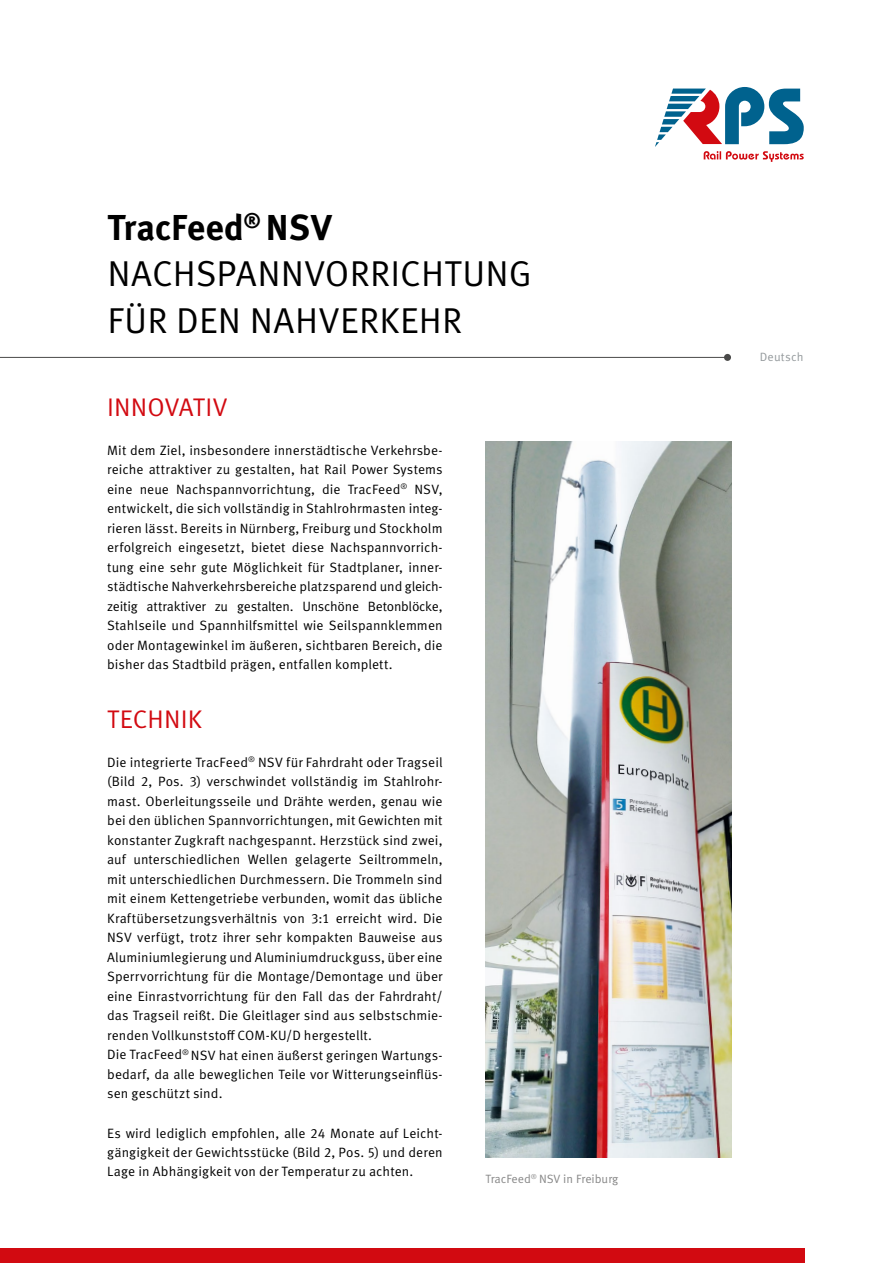
<style>
.page{position:relative;width:893px;height:1263px;background:#fff}
.page>*{position:absolute;margin:0;border:0;box-sizing:border-box;transform-origin:0 0}
.t1{font:36px/46.5px "Meta Pro";letter-spacing:.005em;color:#000}
.t2{font:25.5px "Meta Pro";letter-spacing:.005em;color:#d20a11}
.t3{font:13.5px/19.5px "Meta Pro";letter-spacing:.005em;color:#000;text-align:justify}
.t4{font:12px "Meta Pro";color:#878787}
.t5{font:12px "Meta Pro";letter-spacing:.015em;color:#94999c}
.s1{font-weight:700}
</style>
<div class="page">
<hr style="left:0;top:357px;width:727px;height:1px;background:#4a4a49">
<div style="left:724px;top:354px;width:7px;height:7px;background:#4a4a49;border-radius:50%"></div>
<div style="left:0;top:1248px;width:804px;height:15px;background:#d20a11"></div>
<svg style="left:655px;top:87px;width:149px;height:75px"></svg>
<img style="left:486px;top:442px;width:246px;height:715px">
<h1 class="t1" style="left:107px;top:205px;width:426px"><span class="s1">TracFeed</span><sup>®</sup> <span class="s1">NSV<br></span>NACHSPANNVORRICHTUNG<br>FÜR DEN NAHVERKEHR</h1>
<h2 class="t2" style="left:107px;top:391px;width:122px">INNOVATIV</h2>
<p class="t3" style="left:107px;top:441px;width:337px">Mit dem Ziel, insbesondere innerstädtische Verkehrsbe&shy;reiche attraktiver zu gestalten, hat Rail Power Systems eine neue Nachspannvorrichtung, die TracFeed<sup>®</sup> NSV, entwickelt, die sich vollständig in Stahlrohrmasten integ&shy;rieren lässt. Bereits in Nürnberg, Freiburg und Stockholm erfolgreich eingesetzt, bietet diese Nachspannvorrich&shy;tung eine sehr gute Möglichkeit für Stadtplaner, inner&shy;städtische Nahverkehrsbereiche platzsparend und gleich&shy;zeitig attraktiver zu gestalten. Unschöne Betonblöcke, Stahlseile und Spannhilfsmittel wie Seilspannklemmen oder Montagewinkel im äußeren, sichtbaren Bereich, die bisher das Stadtbild prägen, entfallen komplett.</p>
<h2 class="t2" style="left:107px;top:703px;width:96px">TECHNIK</h2>
<p class="t3" style="left:107px;top:753px;width:337px;text-align:left">Die integrierte TracFeed<sup>®</sup> NSV für Fahrdraht oder Tragseil (Bild 2, Pos. 3) verschwindet vollständig im Stahlrohr&shy;mast. Oberleitungsseile und Drähte werden, genau wie bei den üblichen Spannvorrichtungen, mit Gewichten mit konstanter Zugkraft nachgespannt. Herzstück sind zwei, auf unterschiedlichen Wellen gelagerte Seiltrommeln, mit unterschiedlichen Durchmessern. Die Trommeln sind mit einem Kettengetriebe verbunden, womit das übliche Kraftübersetzungsverhältnis von 3:1 erreicht wird. Die NSV verfügt, trotz ihrer sehr kompakten Bauweise aus Aluminiumlegierung und Aluminiumdruckguss, über eine Sperrvorrichtung für die Montage/Demontage und über eine Einrastvorrichtung für den Fall das der Fahrdraht/ das Tragseil reißt. Die Gleitlager sind aus selbstschmie&shy;renden Vollkunststoff COM-KU/D hergestellt.<br>Die TracFeed<sup>®</sup> NSV hat einen äußerst geringen Wartungs&shy;bedarf, da alle beweglichen Teile vor Witterungseinflüs&shy;sen geschützt sind.</p>
<p class="t3" style="left:107px;top:1123px;width:337px">Es wird lediglich empfohlen, alle 24 Monate auf Leicht&shy;gängigkeit der Gewichtsstücke (Bild 2, Pos. 5) und deren Lage in Abhängigkeit von der Temperatur zu achten.</p>
<p class="t4" style="left:486px;top:1171px;width:134px">TracFeed<sup>®</sup> NSV in Freiburg</p>
<p class="t5" style="left:760px;top:349px;width:45px">Deutsch</p>
</div>
